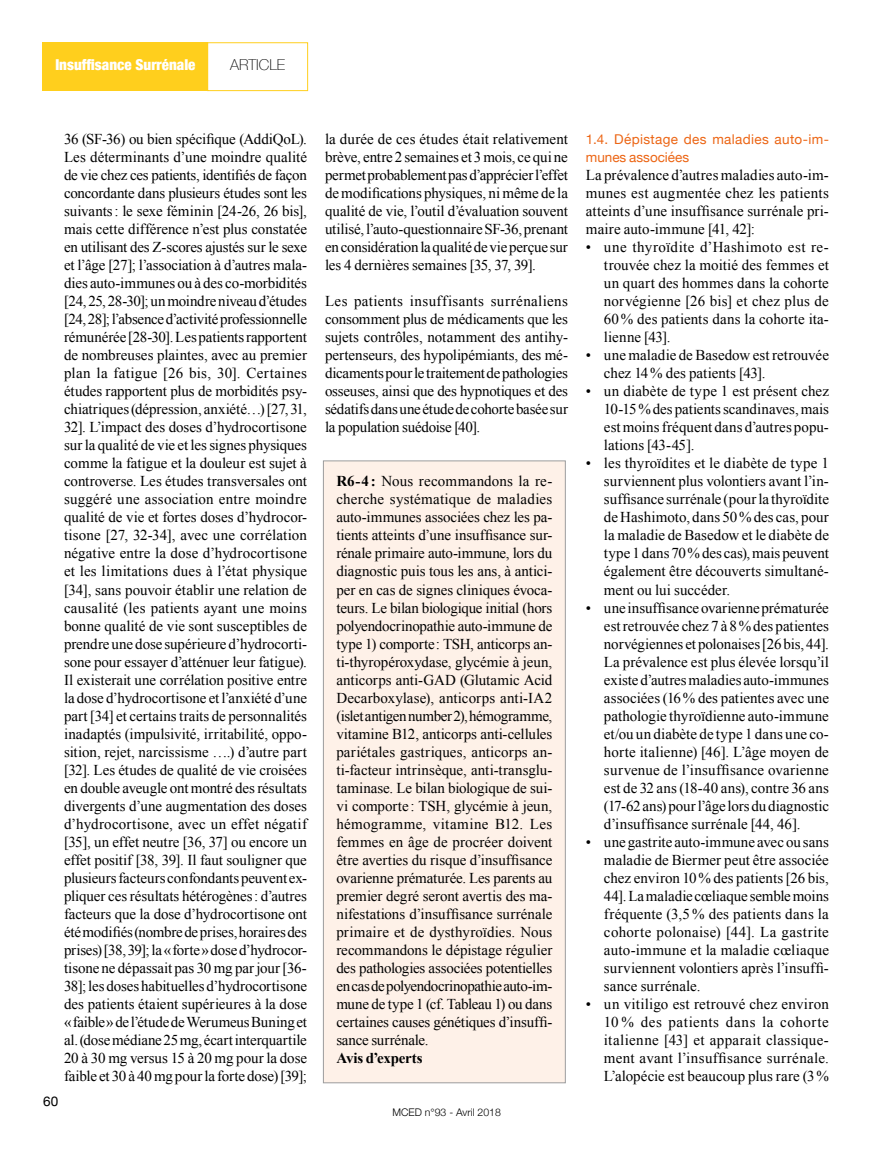
<style>
.page{position:relative;width:893px;height:1149px;background:#fff}
.page>*{position:absolute;margin:0;border:0;box-sizing:border-box;transform-origin:0 0}
.t1{font:15px/18px "Times New Roman";color:#000;text-align:justify}
.t2{font:900 condensed 15px "Helvetica Neue";color:#fff}
.t3{font:700 15px "Times New Roman";letter-spacing:-.01em;color:#000}
.t4{font:100 15px "Helvetica Neue";color:#000}
.t5{font:13.5px/18px "Helvetica Neue";letter-spacing:.025em;color:#ec6514}
.t6{font:13.5px "Helvetica Neue";color:#000}
.t7{font:300 10.5px "Helvetica Neue";color:#000}
.s1{font-weight:700}
</style>
<div class="page">
<div style="left:43px;top:43px;width:165px;height:48px;background:#ffcf1d"></div>
<div style="left:207px;top:43px;width:101px;height:48px;border:1px solid #ffcf1d"></div>
<div style="left:323px;top:460px;width:242px;height:622px;background:#fef1e8"></div>
<div style="left:323px;top:460px;width:243px;height:622px;border:1px solid #9c9c9d"></div>
<p class="t2" style="left:55px;top:52px;width:142px">Insuffisance Surrénale</p>
<p class="t4" style="left:230px;top:53px;width:57px">ARTICLE</p>
<p class="t1" style="left:64px;top:130px;width:245px">36 (SF-36) ou bien spécifique (AddiQoL).<br>Les déterminants d’une moindre qualité de vie chez ces patients, identifiés de façon concordante dans plusieurs études sont les suivants: le sexe féminin [24-26, 26 bis], mais cette différence n’est plus constatée en utilisant des Z-scores ajustés sur le sexe et l’âge [27]; l’association à d’autres mala&shy;dies auto-immunes ou à des co-morbidités [24, 25, 28-30]; un moindre niveau d’études [24, 28]; l’absence d’activité professionnelle rémunérée [28-30]. Les patients rapportent de nombreuses plaintes, avec au premier plan la fatigue [26 bis, 30]. Certaines études rapportent plus de morbidités psy&shy;chiatriques (dépression, anxiété…) [27, 31, 32]. L’impact des doses d’hydrocortisone sur la qualité de vie et les signes physiques comme la fatigue et la douleur est sujet à controverse. Les études transversales ont suggéré une association entre moindre qualité de vie et fortes doses d’hydrocor&shy;tisone [27, 32-34], avec une corrélation négative entre la dose d’hydrocortisone et les limitations dues à l’état physique [34], sans pouvoir établir une relation de causalité (les patients ayant une moins bonne qualité de vie sont susceptibles de prendre une dose supérieure d’hydrocorti&shy;sone pour essayer d’atténuer leur fatigue).<br>Il existerait une corrélation positive entre la dose d’hydrocortisone et l’anxiété d’une part [34] et certains traits de personnalités inadaptés (impulsivité, irritabilité, oppo&shy;sition, rejet, narcissisme ….) d’autre part [32]. Les études de qualité de vie croisées en double aveugle ont montré des résultats divergents d’une augmentation des doses d’hydrocortisone, avec un effet négatif [35], un effet neutre [36, 37] ou encore un effet positif [38, 39]. Il faut souligner que plusieurs facteurs confondants peuvent ex&shy;pliquer ces résultats hétérogènes: d’autres facteurs que la dose d’hydrocortisone ont été modifiés (nombre de prises, horaires des prises) [38, 39]; la «forte» dose d’hydrocor&shy;tisone ne dépassait pas 30 mg par jour [36- 38]; les doses habituelles d’hydrocortisone des patients étaient supérieures à la dose «faible» de l’étude de Werumeus Buning et al. (dose médiane 25 mg, écart interquartile 20 à 30 mg versus 15 à 20 mg pour la dose faible et 30 à 40 mg pour la forte dose) [39];</p>
<p class="t1" style="left:325px;top:130px;width:244px">la durée de ces études était relativement brève, entre 2 semaines et 3 mois, ce qui ne permet probablement pas d’apprécier l’effet de modifications physiques, ni même de la qualité de vie, l’outil d’évaluation souvent utilisé, l’auto-questionnaire SF-36, prenant en considération la qualité de vie perçue sur les 4 dernières semaines [35, 37, 39].</p>
<p class="t1" style="left:325px;top:292px;width:245px">Les patients insuffisants surrénaliens consomment plus de médicaments que les sujets contrôles, notamment des antihy&shy;pertenseurs, des hypolipémiants, des mé&shy;dicaments pour le traitement de pathologies osseuses, ainsi que des hypnotiques et des sédatifs dans une étude de cohorte basée sur la population suédoise [40].</p>
<p class="t1" style="left:336px;top:472px;width:217px"><span class="s1">R6-4 :</span> Nous recommandons la re&shy;cherche systématique de maladies auto-immunes associées chez les pa&shy;tients atteints d’une insuffisance sur&shy;rénale primaire auto-immune, lors du diagnostic puis tous les ans, à antici&shy;per en cas de signes cliniques évoca&shy;teurs. Le bilan biologique initial (hors polyendocrinopathie auto-immune de type 1) comporte: TSH, anticorps an&shy;ti-thyropéroxydase, glycémie à jeun, anticorps anti-GAD (Glutamic Acid Decarboxylase), anticorps anti-IA2 (islet antigen number 2), hémogramme, vitamine B12, anticorps anti-cellules pariétales gastriques, anticorps an&shy;ti-facteur intrinsèque, anti-transglu&shy;taminase. Le bilan biologique de sui&shy;vi comporte: TSH, glycémie à jeun, hémogramme, vitamine B12. Les femmes en âge de procréer doivent être averties du risque d’insuffisance ovarienne prématurée. Les parents au premier degré seront avertis des ma&shy;nifestations d’insuffisance surrénale primaire et de dysthyroïdies. Nous recommandons le dépistage régulier des pathologies associées potentielles en cas de polyendocrinopathie auto-im&shy;mune de type 1 (cf. Tableau 1) ou dans certaines causes génétiques d’insuffi&shy;sance surrénale.</p>
<p class="t3" style="left:336px;top:1047px;width:88px">Avis d’experts</p>
<p class="t6" style="left:43px;top:1090px;width:17px">60</p>
<p class="t7" style="left:393px;top:1103px;width:110px">MCED n°93 - Avril 2018</p>
<p class="t5" style="left:586px;top:131px;width:244px">1.4. Dépistage des maladies auto-im&shy;munes associées</p>
<p class="t1" style="left:586px;top:166px;width:244px">La prévalence d’autres maladies auto-im&shy;munes est augmentée chez les patients atteints d’une insuffisance surrénale pri&shy;maire auto-immune [41, 42]:</p>
<p class="t1" style="left:604px;top:238px;width:227px;text-indent:-18px">• une thyroïdite d’Hashimoto est re&shy;trouvée chez la moitié des femmes et un quart des hommes dans la cohorte norvégienne [26 bis] et chez plus de 60% des patients dans la cohorte ita&shy;lienne [43].</p>
<p class="t1" style="left:604px;top:346px;width:226px;text-indent:-18px">• une maladie de Basedow est retrouvée chez 14% des patients [43].</p>
<p class="t1" style="left:604px;top:382px;width:227px;text-indent:-18px">• un diabète de type 1 est présent chez 10-15% des patients scandinaves, mais est moins fréquent dans d’autres popu&shy;lations [43-45].</p>
<p class="t1" style="left:604px;top:454px;width:227px;text-indent:-18px">• les thyroïdites et le diabète de type 1 surviennent plus volontiers avant l’in&shy;suffisance surrénale (pour la thyroïdite de Hashimoto, dans 50% des cas, pour la maladie de Basedow et le diabète de type 1 dans 70% des cas), mais peuvent également être découverts simultané&shy;ment ou lui succéder.</p>
<p class="t1" style="left:604px;top:598px;width:227px;text-indent:-18px">• une insuffisance ovarienne prématurée est retrouvée chez 7 à 8% des patientes norvégiennes et polonaises [26 bis, 44].<br>La prévalence est plus élevée lorsqu’il existe d’autres maladies auto-immunes associées (16% des patientes avec une pathologie thyroïdienne auto-immune et/ou un diabète de type 1 dans une co&shy;horte italienne) [46]. L’âge moyen de survenue de l’insuffisance ovarienne est de 32 ans (18-40 ans), contre 36 ans (17-62 ans) pour l’âge lors du diagnostic d’insuffisance surrénale [44, 46].</p>
<p class="t1" style="left:604px;top:832px;width:227px;text-indent:-18px">• une gastrite auto-immune avec ou sans maladie de Biermer peut être associée chez environ 10% des patients [26 bis, 44]. La maladie cœliaque semble moins fréquente (3,5 % des patients dans la cohorte polonaise) [44]. La gastrite auto-immune et la maladie cœliaque surviennent volontiers après l’insuffi&shy;sance surrénale.</p>
<p class="t1" style="left:604px;top:994px;width:226px;text-indent:-18px">• un vitiligo est retrouvé chez environ 10 % des patients dans la cohorte italienne [43] et apparait classique&shy;ment avant l’insuffisance surrénale.<br>L’alopécie est beaucoup plus rare (3%</p>
</div>
